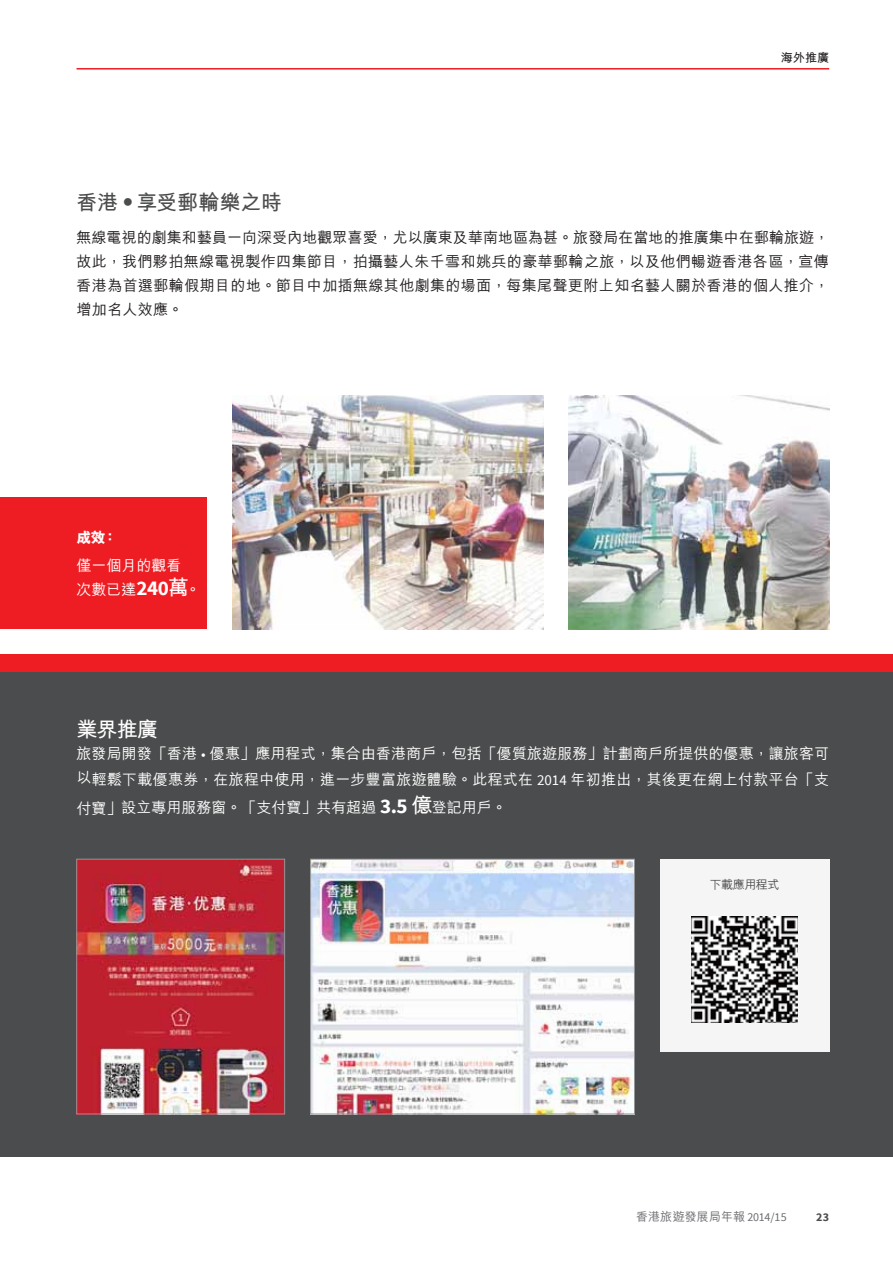
<style>
.page{position:relative;width:893px;height:1263px;background:#fff}
.page>*{position:absolute;margin:0;border:0;box-sizing:border-box;transform-origin:0 0}
.t1{font:700 21px "M Hei HK";letter-spacing:-.015em;color:#4b4c4d}
.t2{font:700 21px "M Hei HK";color:#fff}
._00_txt{font:500 15px/24px "M Hei HK";letter-spacing:.025em;color:#231f20;text-align:justify}
.t3{font:500 15px/25.5px "M Hei HK";letter-spacing:.01em;color:#fff}
.t4{font:800 15px "M Hei HK";color:#fff}
.t5{font:500 12px "M Hei HK";letter-spacing:.01em;color:#6c6d70}
.t6{font:500 12px "M Hei HK";letter-spacing:-.04em;color:#4b4c4d}
.t7{font:700 12px "M Hei HK";color:#231f20}
.t8{font:700 12px "Source Sans Pro";color:#4b4c4d}
.s1{font-family:"Source Sans Pro";font-weight:700;font-size:21px}
.s2{font-weight:700;font-size:21px}
.s3{font-family:"Source Sans Pro";font-weight:400}
</style>
<div class="page">
<hr style="left:77px;top:68px;width:752px;height:2px;background:#ee1d23">
<img style="left:232px;top:395px;width:311px;height:234px">
<img style="left:569px;top:395px;width:260px;height:234px">
<div style="left:0;top:497px;width:207px;height:132px;background:#ee1d23"></div>
<div style="left:0;top:672px;width:893px;height:485px;background:#4b4c4d"></div>
<div style="left:0;top:655px;width:893px;height:17px;background:#ee1d23"></div>
<img style="left:312px;top:861px;width:321px;height:251px">
<div style="left:310px;top:859px;width:325px;height:255px;border:1px solid #939598"></div>
<img style="left:79px;top:861px;width:204px;height:251px">
<div style="left:77px;top:859px;width:208px;height:255px;border:1px solid #939598"></div>
<div style="left:660px;top:859px;width:169px;height:192px;background:#f5f5f5"></div>
<img style="left:691px;top:916px;width:107px;height:107px">
<p class="t7" style="left:781px;top:49px;width:50px">海外推廣</p>
<p class="t1" style="left:77px;top:187px;width:207px">香港•享受郵輪樂之時</p>
<p class="_00_txt" style="left:77px;top:224px;width:754px">無線電視的劇集和藝員一向深受內地觀眾喜愛，尤以廣東及華南地區為甚。旅發局在當地的推廣集中在郵輪旅遊，故此，我們夥拍無線電視製作四集節目，拍攝藝人朱千雪和姚兵的豪華郵輪之旅，以及他們暢遊香港各區，宣傳香港為首選郵輪假期目的地。節目中加插無線其他劇集的場面，每集尾聲更附上知名藝人關於香港的個人推介，增加名人效應。</p>
<p class="t4" style="left:77px;top:530px;width:43px">成效：</p>
<p class="t3" style="left:77px;top:552px;width:126px;line-height:24px">僅一個月的觀看<br>次數已達<span class="s1">240</span><span class="s2">萬</span>。</p>
<p class="t2" style="left:77px;top:714px;width:83px">業界推廣</p>
<p class="t3" style="left:77px;top:740px;width:754px">旅發局開發「香港 <span class="s3">•</span> 優惠」應用程式，集合由香港商戶，包括「優質旅遊服務」計劃商戶所提供的優惠，讓旅客可以輕鬆下載優惠券，在旅程中使用，進一步豐富旅遊體驗。此程式在 <span class="s3">2014</span> 年初推出，其後更在網上付款平台「支</p>
<p class="t3" style="left:77px;top:793px;width:432px">付寶」設立專用服務窗。「支付寶」共有超過 <span class="s1">3.5</span> <span class="s2">億</span>登記用戶。</p>
<p class="t6" style="left:710px;top:876px;width:71px">下載應用程式</p>
<p class="t5" style="left:636px;top:1207px;width:152px">香港旅遊發展局年報 <span class="s3">2014/15</span></p>
<p class="t8" style="left:816px;top:1209px;width:14px">23</p>
</div>
